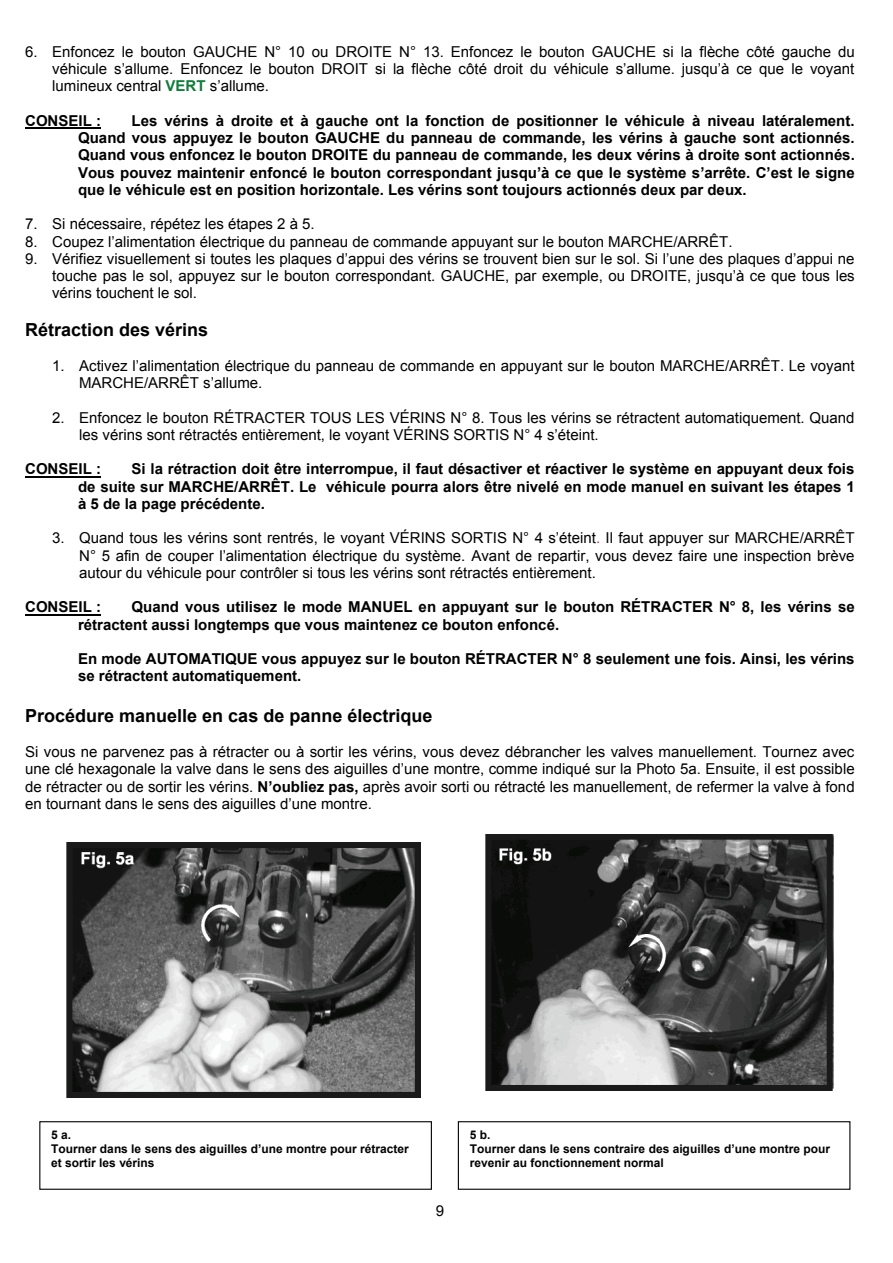
<style>
.page{position:relative;width:893px;height:1263px;background:#fff}
.page>*{position:absolute;margin:0;border:0;box-sizing:border-box;transform-origin:0 0}
.t1{font:700 18px "Arial";color:#000}
.t2{font:15px/17.2px "Arial";color:#000;text-align:justify}
.t3{font:700 15px/17.2px "Arial";color:#000;text-align:justify}
.t4{font:700 12px/14px "Arial";color:#000}
.s1{font-weight:700;color:#127c3d}
.s2{color:#ee2123}
.s3{font-weight:700}
</style>
<div class="page">
<img style="left:485px;top:835px;width:349px;height:255px">
<img style="left:67px;top:842px;width:353px;height:255px">
<hr style="left:25px;top:128px;width:76px;height:1px;background:#000">
<hr style="left:25px;top:476px;width:76px;height:2px;background:#000">
<hr style="left:25px;top:614px;width:76px;height:2px;background:#000">
<div style="left:39px;top:1121px;width:393px;height:69px;border:1px solid #040503"></div>
<div style="left:458px;top:1121px;width:392px;height:69px;border:1px solid #040503"></div>
<p class="t2" style="left:52px;top:43px;width:804px;text-indent:-27px">6. Enfoncez le bouton GAUCHE N° 10 ou DROITE N° 13. Enfoncez le bouton GAUCHE si la flèche côté gauche du véhicule s’allume. Enfoncez le bouton DROIT si la flèche côté droit du véhicule s’allume. jusqu’à ce que le voyant lumineux central <span class="s1">VERT</span> s’allume.</p>
<p class="t3" style="left:25px;top:113px;width:77px">CONSEIL :</p>
<p class="t3" style="left:78px;top:113px;width:778px;text-indent:53px">Les vérins à droite et à gauche ont la fonction de positionner le véhicule à niveau latéralement.<br>Quand vous appuyez le bouton GAUCHE du panneau de commande, les vérins à gauche sont actionnés.<br>Quand vous enfoncez le bouton DROITE du panneau de commande, les deux vérins à droite sont actionnés.<br>Vous pouvez maintenir enfoncé le bouton correspondant jusqu’à ce que le système s’arrête. C’est le signe que le véhicule est en position horizontale. Les vérins sont toujours actionnés deux par deux.</p>
<p class="t2" style="left:25px;top:216px;width:291px">7. Si nécessaire, répétez les étapes 2 à 5.</p>
<p class="t2" style="left:25px;top:233px;width:709px">8. Coupez l’alimentation électrique du panneau de commande appuyant sur le bouton MARCHE/ARRÊT.</p>
<p class="t2" style="left:52px;top:250px;width:804px;text-indent:-27px">9. Vérifiez visuellement si toutes les plaques d’appui des vérins se trouvent bien sur le sol. Si l’une des plaques d’appui ne touche pas le sol, appuyez sur le bouton correspondant. GAUCHE, par exemple, ou DROITE, jusqu’à ce que tous les vérins touchent le sol.</p>
<p class="t1" style="left:25px;top:318px;width:185px">Rétraction des vérins</p>
<p class="t2" style="left:79px;top:357px;width:777px;text-indent:-27px">1. Activez l’alimentation électrique du panneau de commande en appuyant sur le bouton MARCHE/ARRÊT. Le voyant<br>MARCHE/ARRÊT s’allume.</p>
<p class="t2" style="left:79px;top:409px;width:777px;text-indent:-27px">2. Enfoncez le bouton RÉTRACTER TOUS LES VÉRINS N° 8. Tous les vérins se rétractent automatiquement. Quand les vérins sont rétractés entièrement, le voyant VÉRINS SORTIS N° 4 s’éteint.</p>
<p class="t3" style="left:25px;top:461px;width:77px">CONSEIL :</p>
<p class="t3" style="left:78px;top:461px;width:778px;text-indent:53px">Si la rétraction doit être interrompue, il faut désactiver et réactiver le système en appuyant deux fois de suite sur MARCHE/ARRÊT. Le véhicule pourra alors être nivelé en mode manuel en suivant les étapes 1 à 5 de la page précédente.</p>
<p class="t2" style="left:79px;top:530px;width:777px;text-indent:-27px">3. Quand tous les vérins sont rentrés, le voyant VÉRINS SORTIS N° 4 s’éteint<span class="s2">.</span> Il faut appuyer sur MARCHE/ARRÊT N° 5 afin de couper l’alimentation électrique du système. Avant de repartir, vous devez faire une inspection brève autour du véhicule pour contrôler si tous les vérins sont rétractés entièrement.</p>
<p class="t3" style="left:25px;top:599px;width:77px">CONSEIL :</p>
<p class="t3" style="left:78px;top:599px;width:778px;text-indent:53px">Quand vous utilisez le mode MANUEL en appuyant sur le bouton RÉTRACTER N° 8, les vérins se rétractent aussi longtemps que vous maintenez ce bouton enfoncé.</p>
<p class="t3" style="left:78px;top:651px;width:778px">En mode AUTOMATIQUE vous appuyez sur le bouton RÉTRACTER N° 8 seulement une fois. Ainsi, les vérins se rétractent automatiquement.</p>
<p class="t1" style="left:25px;top:704px;width:409px">Procédure manuelle en cas de panne électrique</p>
<p class="t2" style="left:25px;top:743px;width:831px">Si vous ne parvenez pas à rétracter ou à sortir les vérins, vous devez débrancher les valves manuellement. Tournez avec une clé hexagonale la valve dans le sens des aiguilles d’une montre, comme indiqué sur la Photo 5a. Ensuite, il est possible de rétracter ou de sortir les vérins. <span class="s3">N’oubliez pas,</span> après avoir sorti ou rétracté les manuellement, de refermer la valve à fond en tournant dans le sens des aiguilles d’une montre.</p>
<p class="t4" style="left:51px;top:1128px;width:359px">5 a.<br>Tourner dans le sens des aiguilles d’une montre pour rétracter et sortir les vérins</p>
<p class="t4" style="left:470px;top:1128px;width:362px">5 b.<br>Tourner dans le sens contraire des aiguilles d’une montre pour revenir au fonctionnement normal</p>
<p class="t2" style="left:436px;top:1203px;width:10px">9</p>
</div>
